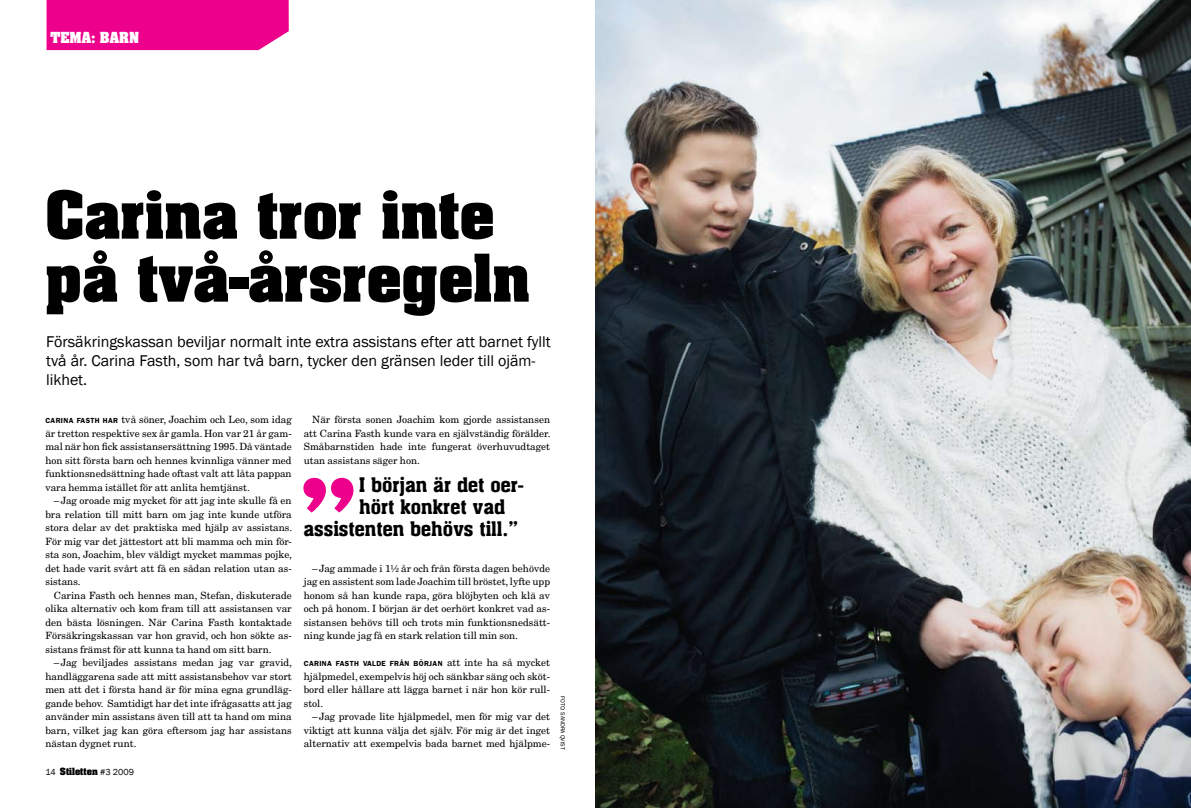
<style>
.page{position:relative;width:1191px;height:808px;background:#fff}
.page>*{position:absolute;margin:0;border:0;box-sizing:border-box;transform-origin:0 0}
.t1{font:700 56px/63px "Aachen";color:#000}
.t2{font:500 20px "Aachen ATT";color:#000}
.t3{font:16px/19px "Franklin Gothic";color:#000}
.t4{font:700 13px "Aachen";color:#fff}
.t5{font:10px/13.5px "New Century Schlbk";color:#000;text-align:justify}
.t6{font:700 8.5px "Aachen";color:#000}
.t7{font:600 7.4px "Franklin Gothic";letter-spacing:.05em;color:#000}
.t8{font:6px "Franklin Gothic";color:#000}
.s1{font-family:"Franklin Gothic";font-weight:600;font-size:7.4px}
.s2{font-family:"Franklin Gothic";font-weight:400;font-size:9px}
.s3{font-family:"New Century Schlbk";font-weight:400;font-size:10px}
</style>
<div class="page">
<div style="left:47px;top:0;width:242px;height:50px;background:#ec008c"></div>
<img style="left:595px;top:0;width:596px;height:808px">
<svg style="left:303px;top:478px;width:50px;height:35px"></svg>
<h3 class="t4" style="left:51px;top:29px;width:90px">TEMA: BARN</h3>
<h1 class="t1" style="left:45px;top:182px;width:486px">Carina tror inte på två-årsregeln</h1>
<h3 class="t3" style="left:46px;top:333px;width:506px">Försäkringskassan beviljar normalt inte extra assistans efter att barnet fyllt två år. Carina Fasth, som har två barn, tycker den gränsen leder till ojäm&shy;likhet.</h3>
<p class="t5" style="left:45px;top:413px;width:248px"><span class="s1">CARINA FASTH HAR</span> två söner, Joachim och Leo, som idag är tretton respektive sex år gamla. Hon var 21 år gam&shy;mal när hon fick assistansersättning 1995. Då väntade hon sitt första barn och hennes kvinnliga vänner med funktionsnedsättning hade oftast valt att låta pappan vara hemma istället för att anlita hemtjänst.</p>
<p class="t5" style="left:45px;top:494px;width:248px;text-indent:8px">–Jag oroade mig mycket för att jag inte skulle få en bra relation till mitt barn om jag inte kunde utföra stora delar av det praktiska med hjälp av assistans.<br>För mig var det jättestort att bli mamma och min för&shy;sta son, Joachim, blev väldigt mycket mammas pojke, det hade varit svårt att få en sådan relation utan as&shy;sistans.</p>
<p class="t5" style="left:45px;top:588px;width:248px;text-indent:8px">Carina Fasth och hennes man, Stefan, diskuterade olika alternativ och kom fram till att assistansen var den bästa lösningen. När Carina Fasth kontaktade Försäkringskassan var hon gravid, och hon sökte as&shy;sistans främst för att kunna ta hand om sitt barn.</p>
<p class="t5" style="left:45px;top:656px;width:248px;text-indent:8px">–Jag beviljades assistans medan jag var gravid, handläggarena sade att mitt assistansbehov var stort men att det i första hand är för mina egna grundläg&shy;gande behov. Samtidigt har det inte ifrågasatts att jag använder min assistans även till att ta hand om mina barn, vilket jag kan göra eftersom jag har assistans nästan dygnet runt.</p>
<p class="t6" style="left:45px;top:765px;width:90px"><span class="s2">14</span> Stiletten <span class="s2">#3 2009</span></p>
<p class="t5" style="left:304px;top:413px;width:248px;text-indent:8px">När första sonen Joachim kom gjorde assistansen att Carina Fasth kunde vara en självständig förälder.<br>Småbarnstiden hade inte fungerat överhuvudtaget utan assistans säger hon.</p>
<h2 class="t2" style="left:359px;top:473px;width:166px">I början är det oer-</h2>
<h2 class="t2" style="left:359px;top:495px;width:147px">hört konkret vad</h2>
<h2 class="t2" style="left:303px;top:517px;width:217px">assistenten behövs till.”</h2>
<p class="t5" style="left:304px;top:561px;width:248px;text-indent:8px">–Jag ammade i 1½ år och från första dagen behövde jag en assistent som lade Joachim till bröstet, lyfte upp honom så han kunde rapa, göra blöjbyten och klä av och på honom. I början är det oerhört konkret vad as&shy;sistansen behövs till och trots min funktionsnedsätt&shy;ning kunde jag få en stark relation till min son.</p>
<p class="t7" style="left:304px;top:659px;width:248px">CARINA FASTH VALDE FRÅN BÖRJAN <span class="s3">att inte ha så mycket</span></p>
<p class="t5" style="left:304px;top:669px;width:248px">hjälpmedel, exempelvis höj och sänkbar säng och sköt&shy;bord eller hållare att lägga barnet i när hon kör rull&shy;stol.</p>
<p class="t5" style="left:304px;top:710px;width:248px;text-indent:9px">–Jag provade lite hjälpmedel, men för mig var det viktigt att kunna välja det själv. För mig är det inget alternativ att exempelvis bada barnet med hjälpme-</p>
<p class="t8" style="left:566px;top:696px;width:55px;rotate:90deg">foto: Sandra qvist</p>
</div>
